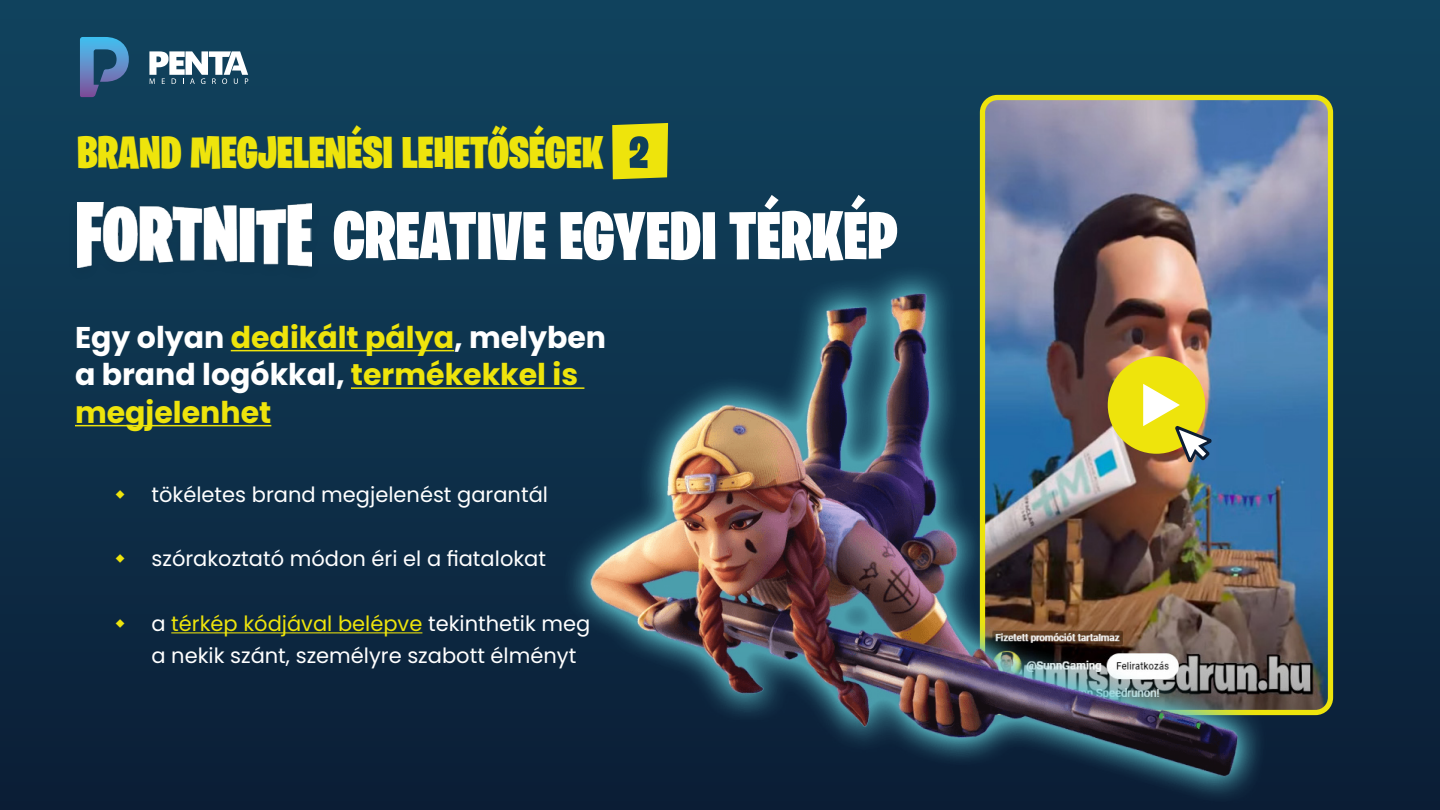
<style>
.page{position:relative;width:1440px;height:810px;background:#fff}
.page>*{position:absolute;margin:0;border:0;box-sizing:border-box;transform-origin:0 0}
.t1{font:900 67.5px "Burbank Big Condensed";color:#fff}
.t2{font:900 45px "Burbank Big Condensed";color:#eee40c}
.t3{font:700 30px/37.5px "Poppins";color:#eee40c}
.t4{font:21px/32.2px "Poppins";color:#fff}
.s1{color:#fff}
.s2{color:#eee40c}
</style>
<div class="page">
<div style="left:0;top:0;width:1440px;height:810px;background:linear-gradient(to bottom,#10445f,#0b1e37)"></div>
<svg style="left:612px;top:123px;width:56px;height:56px;background:#e3dc0f"></svg>
<div style="left:66px;top:197px;width:257px;height:86px;background:#0f3852"></div>
<img style="left:77px;top:203px;width:235px;height:65px">
<hr style="left:231px;top:350px;width:223px;height:1px;background:#eee40c">
<hr style="left:351px;top:387px;width:233px;height:2px;background:#eee40c">
<hr style="left:75px;top:425px;width:196px;height:1px;background:#eee40c">
<hr style="left:171px;top:632px;width:251px;height:1px;background:#eee40c">
<img style="left:982px;top:98px;width:348px;height:614px">
<div style="left:980px;top:95px;width:353px;height:620px;border:5px solid #eee40c;border-radius:15px"></div>
<img style="left:543px;top:246px;width:735px;height:562px">
<img style="left:1108px;top:356px;width:106px;height:110px">
<svg style="left:80px;top:37px;width:49px;height:60px;background:#3d6f9c"></svg>
<svg style="left:149px;top:51px;width:99px;height:33px"></svg>
<svg style="left:116px;top:490px;width:8px;height:8px"></svg>
<svg style="left:116px;top:554px;width:8px;height:9px"></svg>
<svg style="left:116px;top:619px;width:8px;height:8px"></svg>
<h2 class="t2" style="left:77px;top:125px;width:573px">BRAND MEGJELENÉSI LEHETŐSÉGEK <span class="s1">2</span></h2>
<h1 class="t1" style="left:333px;top:194px;width:566px">CREATIVE EGYEDI TÉRKÉP</h1>
<h3 class="t3" style="left:75px;top:318px;width:533px"><span class="s1">Egy olyan</span> dedikált pálya<span class="s1">, melyben a brand logókkal,</span> termékekkel is megjelenhet</h3>
<p class="t4" style="left:152px;top:478px;width:398px">tökéletes brand megjelenést garantál</p>
<p class="t4" style="left:152px;top:543px;width:396px">szórakoztató módon éri el a fiatalokat</p>
<p class="t4" style="left:152px;top:607px;width:440px">a <span class="s2">térkép kódjával belépve</span> tekinthetik meg a nekik szánt, személyre szabott élményt</p>
</div>
